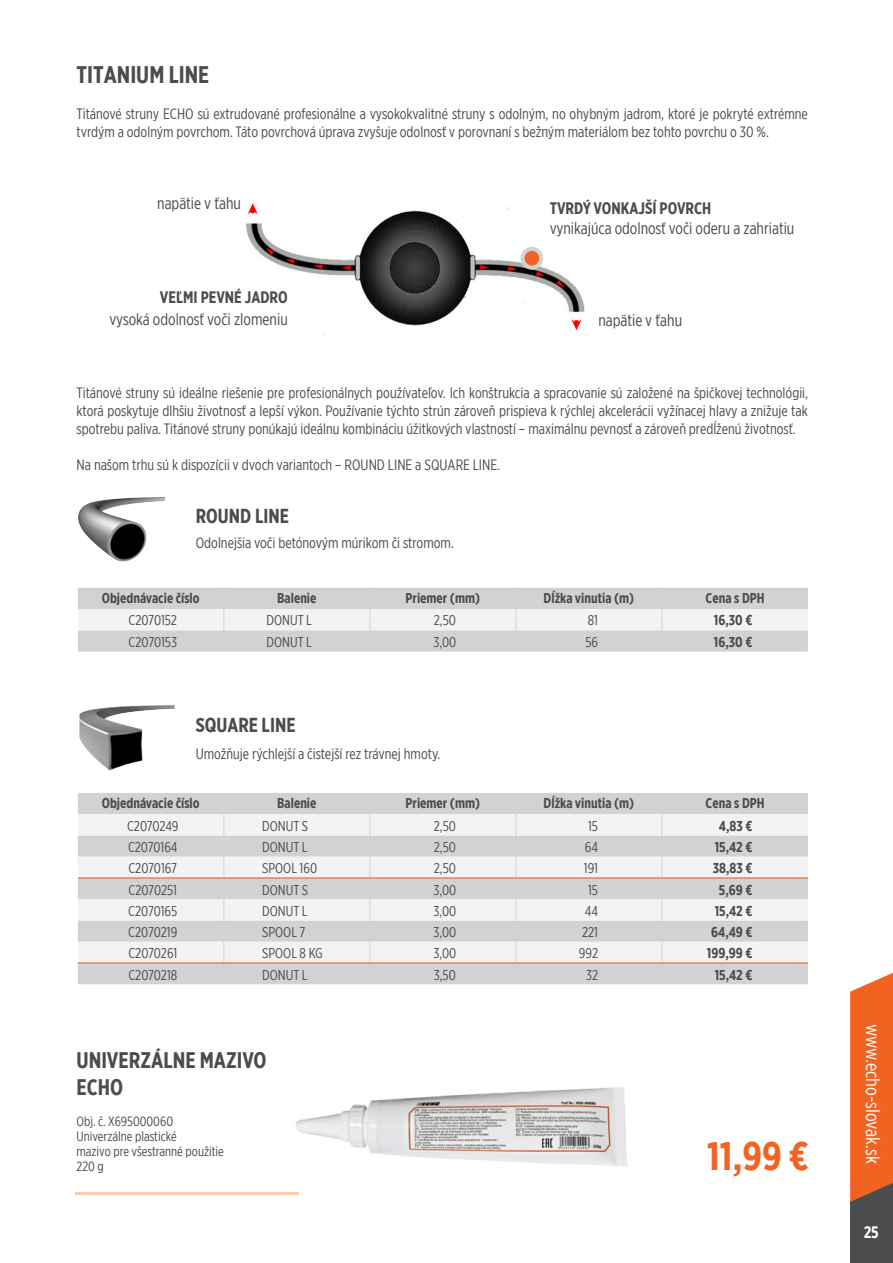
<style>
.page{position:relative;width:893px;height:1263px;background:#fff}
.page>*{position:absolute;margin:0;border:0;box-sizing:border-box;transform-origin:0 0}
.t1{font:700 39.6px "Gotham X Narrow";color:#f26221}
.t2{font:700 24px "Gotham X Narrow";color:#4b4c4d}
.t3{font:700 22.5px/27px "Gotham X Narrow";color:#4b4c4d}
.t4{font:700 20.1px "Gotham X Narrow";color:#4b4c4d}
.t5{font:19.5px "Gotham X Narrow";color:#fff}
.t6{font:16.65px "Gotham X Narrow";color:#4b4c4d}
.t7{font:700 16.65px "Gotham X Narrow";color:#4b4c4d}
.t8{font:700 16.5px "Gotham X Narrow";color:#fff}
.t9{font:15px/18px "Gotham X Narrow";color:#4b4c4d}
.t10{font:14.25px "Gotham X Narrow";color:#4b4c4d}
.t11{font:700 14.25px "Gotham X Narrow";color:#4b4c4d}
.t12{font:13.5px/15px "Gotham X Narrow";color:#4b4c4d}
</style>
<div class="page">
<img style="left:78px;top:497px;width:86px;height:54px">
<img style="left:79px;top:705px;width:94px;height:65px">
<div style="left:78px;top:793px;width:730px;height:191px;background:#d1d2d4"></div>
<svg style="left:78px;top:814px;width:730px;height:148px;fill:#f2f3f4"></svg>
<svg style="left:224px;top:793px;width:1px;height:191px"></svg>
<svg style="left:370px;top:793px;width:1px;height:191px"></svg>
<svg style="left:516px;top:793px;width:1px;height:191px"></svg>
<svg style="left:662px;top:793px;width:1px;height:191px"></svg>
<hr style="left:78px;top:877px;width:146px;height:1px;background:#f26221">
<hr style="left:224px;top:877px;width:146px;height:1px;background:#f26221">
<hr style="left:370px;top:877px;width:146px;height:1px;background:#f26221">
<hr style="left:516px;top:877px;width:146px;height:1px;background:#f26221">
<hr style="left:662px;top:877px;width:146px;height:1px;background:#f26221">
<hr style="left:78px;top:962px;width:146px;height:1px;background:#f26221">
<hr style="left:224px;top:962px;width:146px;height:1px;background:#f26221">
<hr style="left:370px;top:962px;width:146px;height:1px;background:#f26221">
<hr style="left:516px;top:962px;width:146px;height:1px;background:#f26221">
<hr style="left:662px;top:962px;width:146px;height:1px;background:#f26221">
<svg style="left:78px;top:588px;width:730px;height:63px"></svg>
<svg style="left:850px;top:972px;width:43px;height:291px;background:#c96234"></svg>
<img style="left:296px;top:1087px;width:331px;height:80px">
<hr style="left:76px;top:1192px;width:223px;height:3px;background:#fcccad">
<img style="left:236px;top:203px;width:349px;height:133px">
<svg style="left:520px;top:247px;width:23px;height:23px"></svg>
<div style="left:525px;top:251px;width:14px;height:15px;background:#f26221;border-radius:50%"></div>
<p class="t2" style="left:77px;top:60px;width:134px">TITANIUM LINE</p>
<p class="t9" style="left:77px;top:104px;width:733px">Titánové struny ECHO sú extrudované profesionálne a vysokokvalitné struny s odolným, no ohybným jadrom, ktoré je pokryté extrémne tvrdým a odolným povrchom. Táto povrchová úprava zvyšuje odolnosť v porovnaní s bežným materiálom bez tohto povrchu o 30 %.</p>
<p class="t6" style="left:157px;top:193px;width:85px">napätie v ťahu</p>
<p class="t7" style="left:160px;top:287px;width:129px">VEĽMI PEVNÉ JADRO</p>
<p class="t6" style="left:109px;top:310px;width:180px">vysoká odolnosť voči zlomeniu</p>
<p class="t7" style="left:550px;top:198px;width:163px">TVRDÝ VONKAJŠÍ POVRCH</p>
<p class="t6" style="left:550px;top:218px;width:246px">vynikajúca odolnosť voči oderu a zahriatiu</p>
<p class="t6" style="left:598px;top:310px;width:85px">napätie v ťahu</p>
<p class="t9" style="left:77px;top:383px;width:733px;text-align:justify">Titánové struny sú ideálne riešenie pre profesionálnych používateľov. Ich konštrukcia a spracovanie sú založené na špičkovej technológii, ktorá poskytuje dlhšiu životnosť a lepší výkon. Používanie týchto strún zároveň prispieva k rýchlej akcelerácii vyžínacej hlavy a znižuje tak spotrebu paliva. Titánové struny ponúkajú ideálnu kombináciu úžitkových vlastností – maximálnu pevnosť a zároveň predĺženú životnosť.</p>
<p class="t9" style="left:77px;top:455px;width:425px">Na našom trhu sú k dispozícii v dvoch variantoch – ROUND LINE a SQUARE LINE.</p>
<p class="t4" style="left:196px;top:504px;width:95px">ROUND LINE</p>
<p class="t9" style="left:196px;top:534px;width:260px">Odolnejšia voči betónovým múrikom či stromom.</p>
<p class="t11" style="left:102px;top:589px;width:99px">Objednávacie číslo</p>
<p class="t11" style="left:277px;top:589px;width:41px">Balenie</p>
<p class="t11" style="left:406px;top:589px;width:76px">Priemer (mm)</p>
<p class="t11" style="left:544px;top:589px;width:92px">Dĺžka vinutia (m)</p>
<p class="t11" style="left:706px;top:589px;width:61px">Cena s DPH</p>
<p class="t10" style="left:129px;top:612px;width:50px">C2070152</p>
<p class="t10" style="left:266px;top:612px;width:47px">DONUT L</p>
<p class="t10" style="left:434px;top:612px;width:24px">2,50</p>
<p class="t10" style="left:588px;top:612px;width:12px">81</p>
<p class="t11" style="left:714px;top:612px;width:40px">16,30 €</p>
<p class="t10" style="left:129px;top:633px;width:50px">C2070153</p>
<p class="t10" style="left:266px;top:633px;width:47px">DONUT L</p>
<p class="t10" style="left:433px;top:633px;width:24px">3,00</p>
<p class="t10" style="left:585px;top:633px;width:14px">56</p>
<p class="t11" style="left:714px;top:633px;width:40px">16,30 €</p>
<p class="t4" style="left:196px;top:712px;width:101px">SQUARE LINE</p>
<p class="t9" style="left:196px;top:744px;width:246px">Umožňuje rýchlejší a čistejší rez trávnej hmoty.</p>
<p class="t11" style="left:102px;top:794px;width:99px">Objednávacie číslo</p>
<p class="t11" style="left:277px;top:794px;width:41px">Balenie</p>
<p class="t11" style="left:406px;top:794px;width:76px">Priemer (mm)</p>
<p class="t11" style="left:544px;top:794px;width:92px">Dĺžka vinutia (m)</p>
<p class="t11" style="left:706px;top:794px;width:61px">Cena s DPH</p>
<p class="t10" style="left:127px;top:817px;width:53px">C2070249</p>
<p class="t10" style="left:262px;top:817px;width:47px">DONUT S</p>
<p class="t10" style="left:434px;top:817px;width:24px">2,50</p>
<p class="t10" style="left:588px;top:817px;width:12px">15</p>
<p class="t11" style="left:719px;top:817px;width:35px">4,83 €</p>
<p class="t10" style="left:128px;top:838px;width:51px">C2070164</p>
<p class="t10" style="left:262px;top:838px;width:47px">DONUT L</p>
<p class="t10" style="left:434px;top:838px;width:24px">2,50</p>
<p class="t10" style="left:585px;top:838px;width:15px">64</p>
<p class="t11" style="left:715px;top:838px;width:39px">15,42 €</p>
<p class="t10" style="left:128px;top:859px;width:50px">C2070167</p>
<p class="t10" style="left:262px;top:859px;width:56px">SPOOL 160</p>
<p class="t10" style="left:434px;top:859px;width:24px">2,50</p>
<p class="t10" style="left:584px;top:859px;width:16px">191</p>
<p class="t11" style="left:713px;top:859px;width:41px">38,83 €</p>
<p class="t10" style="left:129px;top:881px;width:50px">C2070251</p>
<p class="t10" style="left:262px;top:881px;width:47px">DONUT S</p>
<p class="t10" style="left:433px;top:881px;width:24px">3,00</p>
<p class="t10" style="left:588px;top:881px;width:12px">15</p>
<p class="t11" style="left:719px;top:881px;width:35px">5,69 €</p>
<p class="t10" style="left:128px;top:902px;width:51px">C2070165</p>
<p class="t10" style="left:262px;top:902px;width:47px">DONUT L</p>
<p class="t10" style="left:433px;top:902px;width:24px">3,00</p>
<p class="t10" style="left:585px;top:902px;width:15px">44</p>
<p class="t11" style="left:715px;top:902px;width:39px">15,42 €</p>
<p class="t10" style="left:128px;top:923px;width:51px">C2070219</p>
<p class="t10" style="left:262px;top:923px;width:45px">SPOOL 7</p>
<p class="t10" style="left:433px;top:923px;width:24px">3,00</p>
<p class="t10" style="left:582px;top:923px;width:18px">221</p>
<p class="t11" style="left:711px;top:923px;width:43px">64,49 €</p>
<p class="t10" style="left:128px;top:944px;width:50px">C2070261</p>
<p class="t10" style="left:262px;top:944px;width:62px">SPOOL 8 KG</p>
<p class="t10" style="left:433px;top:944px;width:24px">3,00</p>
<p class="t10" style="left:579px;top:944px;width:21px">992</p>
<p class="t11" style="left:707px;top:944px;width:47px">199,99 €</p>
<p class="t10" style="left:128px;top:966px;width:50px">C2070218</p>
<p class="t10" style="left:262px;top:966px;width:47px">DONUT L</p>
<p class="t10" style="left:434px;top:966px;width:24px">3,50</p>
<p class="t10" style="left:586px;top:966px;width:14px">32</p>
<p class="t11" style="left:715px;top:966px;width:39px">15,42 €</p>
<p class="t3" style="left:77px;top:1047px;width:191px">UNIVERZÁLNE MAZIVO<br>ECHO</p>
<p class="t12" style="left:77px;top:1113px;width:102px">Obj. č. X695000060<br>Univerzálne plastické</p>
<p class="t12" style="left:77px;top:1143px;width:149px">mazivo pre všestranné použitie</p>
<p class="t12" style="left:77px;top:1158px;width:29px">220 g</p>
<p class="t1" style="left:707px;top:1132px;width:103px">11,99 €</p>
<p class="t5" style="left:885px;top:1024px;width:141px;rotate:90deg">www.echo-slovak.sk</p>
<p class="t8" style="left:864px;top:1222px;width:17px">25</p>
</div>
